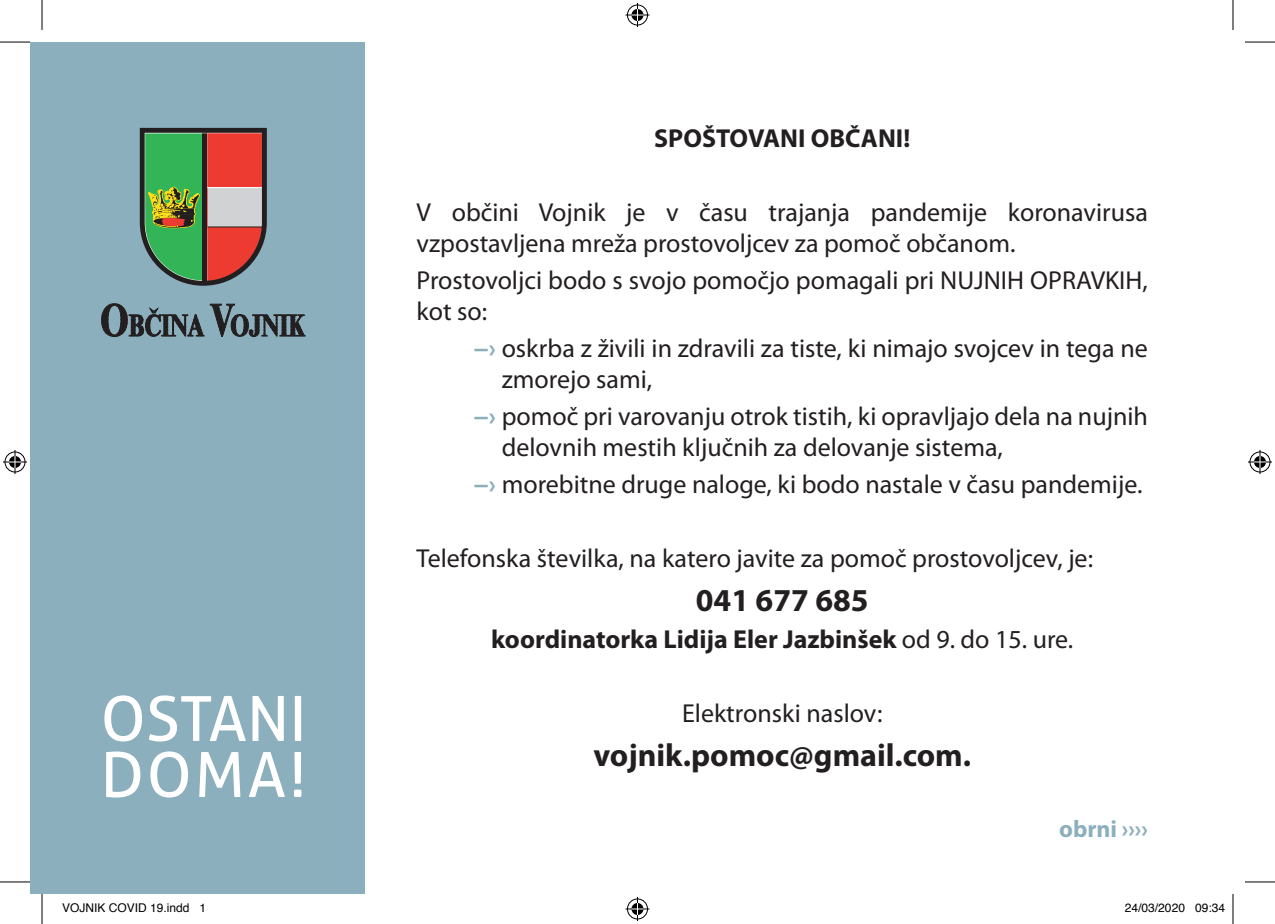
<style>
.page{position:relative;width:1275px;height:924px;background:#fff}
.page>*{position:absolute;margin:0;border:0;box-sizing:border-box;transform-origin:0 0}
.t1{font:62px/56px "Aller";color:#fff}
.t2{font:700 32px "Myriad Pro";color:#231f20}
.t3{font:26px/31.2px "Myriad Pro";color:#231f20}
.t4{font:700 26px "Myriad Pro";color:#231f20}
.t5{font:700 24px "Myriad Pro";color:#8bafbc}
.t6{font:12px "Helvetica";color:#000}
.s1{font-weight:700;color:#8bafbc}
.s2{font-weight:400}
</style>
<div class="page">
<div style="left:31px;top:42px;width:334px;height:850px;background:#8bafbc"></div>
<svg style="left:140px;top:128px;width:127px;height:157px;background:#827c58"></svg>
<svg style="left:102px;top:303px;width:203px;height:33px"></svg>
<hr style="left:0;top:42px;width:30px;height:1px;background:#000">
<hr style="left:1245px;top:42px;width:30px;height:1px;background:#000">
<hr style="left:0;top:881px;width:30px;height:1px;background:#000">
<hr style="left:1245px;top:881px;width:30px;height:1px;background:#000">
<hr style="left:42px;top:0;width:1px;height:30px;background:#000">
<hr style="left:42px;top:893px;width:1px;height:30px;background:#000">
<hr style="left:1232px;top:0;width:1px;height:30px;background:#000">
<hr style="left:1232px;top:893px;width:1px;height:30px;background:#000">
<svg style="left:625px;top:3px;width:24px;height:24px"></svg>
<svg style="left:625px;top:897px;width:24px;height:23px"></svg>
<svg style="left:3px;top:450px;width:24px;height:24px"></svg>
<svg style="left:1248px;top:450px;width:24px;height:24px"></svg>
<p class="t4" style="left:654px;top:121px;width:258px">SPOŠTOVANI OBČANI!</p>
<p class="t3" style="left:417px;top:196px;width:732px">V občini Vojnik je v času trajanja pandemije koronavirusa vzpostavljena mreža prostovoljcev za pomoč občanom.</p>
<p class="t3" style="left:417px;top:264px;width:732px">Prostovoljci bodo s svojo pomočjo pomagali pri NUJNIH OPRAVKIH, kot so:</p>
<p class="t3" style="left:502px;top:332px;width:648px;text-indent:-28px"><span class="s1">−›</span> oskrba z živili in zdravili za tiste, ki nimajo svojcev in tega ne zmorejo sami,</p>
<p class="t3" style="left:502px;top:400px;width:648px;text-indent:-28px"><span class="s1">−›</span> pomoč pri varovanju otrok tistih, ki opravljajo dela na nujnih delovnih mestih ključnih za delovanje sistema,</p>
<p class="t3" style="left:473px;top:468px;width:670px"><span class="s1">−›</span> morebitne druge naloge, ki bodo nastale v času pandemije.</p>
<h1 class="t1" style="left:101px;top:690px;width:208px">OSTANI<br>DOMA!</h1>
<p class="t3" style="left:416px;top:542px;width:678px">Telefonska številka, na katero javite za pomoč prostovoljcev, je:</p>
<p class="t2" style="left:696px;top:579px;width:174px">041 677 685</p>
<p class="t4" style="left:491px;top:622px;width:583px">koordinatorka Lidija Eler Jazbinšek <span class="s2">od 9. do 15. ure.</span></p>
<p class="t3" style="left:682px;top:696px;width:202px">Elektronski naslov:</p>
<p class="t2" style="left:593px;top:733px;width:379px">vojnik.pomoc@gmail.com.</p>
<p class="t5" style="left:1059px;top:813px;width:90px">obrni ››››</p>
<p class="t6" style="left:62px;top:898px;width:146px">VOJNIK COVID 19.indd 1</p>
<p class="t6" style="left:1125px;top:898px;width:102px">24/03/2020 09:34</p>
</div>
